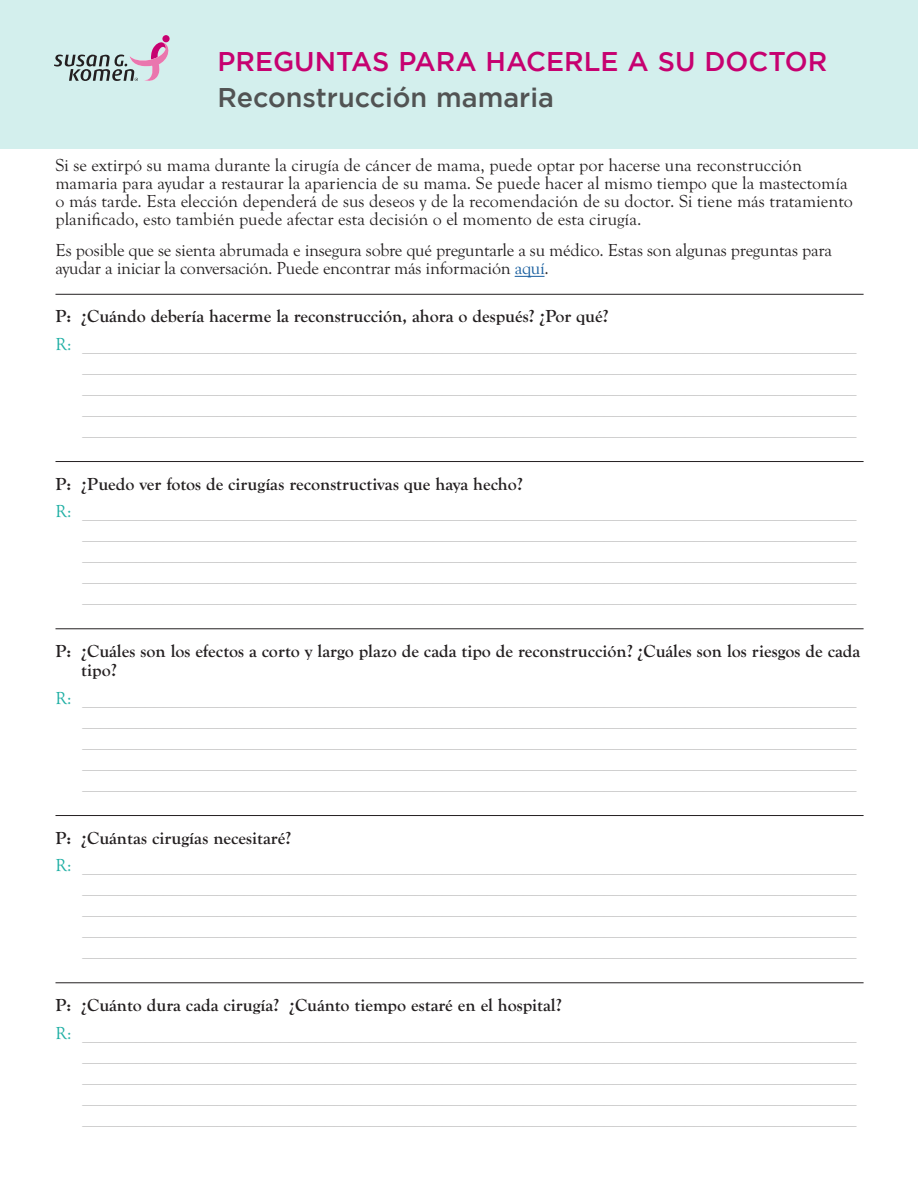
<style>
.page{position:relative;width:918px;height:1188px;background:#fff}
.page>*{position:absolute;margin:0;border:0;box-sizing:border-box;transform-origin:0 0}
.t1{font:500 27px "Gotham";color:#c60170}
.N_title{font:500 27px "Gotham";color:#515353}
.N_question{font:18px "Times New Roman";color:#bfbebe}
.t2{font:18px/18px "Goudy Old Sty";color:#231f20}
.N_question-2{font:700 18px/19.5px "Goudy Old Sty";color:#231f20}
.s1{color:#175d9e}
.s2{font-family:"Goudy Old Sty";color:#1fafa4}
</style>
<div class="page">
<hr style="left:515px;top:276px;width:30px;height:1px;background:#175d9e">
<hr style="left:56px;top:294px;width:808px;height:1px;background:#231f20">
<hr style="left:56px;top:461px;width:808px;height:1px;background:#231f20">
<hr style="left:56px;top:628px;width:808px;height:1px;background:#231f20">
<hr style="left:56px;top:815px;width:808px;height:1px;background:#231f20">
<hr style="left:56px;top:982px;width:808px;height:1px;background:#231f20">
<div style="left:0;top:0;width:918px;height:149px;background:#d3efed"></div>
<svg style="left:54px;top:35px;width:116px;height:46px"></svg>
<p class="t1" style="left:218px;top:46px;width:611px">PREGUNTAS PARA HACERLE A SU DOCTOR</p>
<p class="N_title" style="left:218px;top:82px;width:338px">Reconstrucción mamaria</p>
<p class="t2" style="left:56px;top:156px;width:799px">Si se extirpó su mama durante la cirugía de cáncer de mama, puede optar por hacerse una reconstrucción mamaria para ayudar a restaurar la apariencia de su mama. Se puede hacer al mismo tiempo que la mastectomía o más tarde. Esta elección dependerá de sus deseos y de la recomendación de su doctor. Si tiene más tratamiento planificado, esto también puede afectar esta decisión o el momento de esta cirugía.</p>
<p class="t2" style="left:56px;top:242px;width:778px">Es posible que se sienta abrumada e insegura sobre qué preguntarle a su médico. Estas son algunas preguntas para ayudar a iniciar la conversación. Puede encontrar más información <span class="s1">aquí</span>.</p>
<p class="N_question-2" style="left:56px;top:307px;width:555px">P: ¿Cuándo debería hacerme la reconstrucción, ahora o después? ¿Por qué?</p>
<p class="N_question" style="left:56px;top:331px;width:802px"><span class="s2">R:</span> ______________________________________________________________________________________</p>
<p class="N_question" style="left:82px;top:352px;width:775px">______________________________________________________________________________________</p>
<p class="N_question" style="left:82px;top:373px;width:775px">______________________________________________________________________________________</p>
<p class="N_question" style="left:82px;top:394px;width:775px">______________________________________________________________________________________</p>
<p class="N_question" style="left:82px;top:415px;width:775px">______________________________________________________________________________________</p>
<p class="N_question-2" style="left:56px;top:474px;width:469px">P: ¿Puedo ver fotos de cirugías reconstructivas que haya hecho?</p>
<p class="N_question" style="left:56px;top:499px;width:802px"><span class="s2">R:</span> ______________________________________________________________________________________</p>
<p class="N_question" style="left:82px;top:520px;width:775px">______________________________________________________________________________________</p>
<p class="N_question" style="left:82px;top:541px;width:775px">______________________________________________________________________________________</p>
<p class="N_question" style="left:82px;top:562px;width:775px">______________________________________________________________________________________</p>
<p class="N_question" style="left:82px;top:583px;width:775px">______________________________________________________________________________________</p>
<p class="N_question-2" style="left:81px;top:641px;width:780px;text-indent:-26px">P: ¿Cuáles son los efectos a corto y largo plazo de cada tipo de reconstrucción? ¿Cuáles son los riesgos de cada tipo?</p>
<p class="N_question" style="left:55px;top:685px;width:803px"><span class="s2">R:</span> ______________________________________________________________________________________</p>
<p class="N_question" style="left:82px;top:706px;width:775px">______________________________________________________________________________________</p>
<p class="N_question" style="left:82px;top:727px;width:775px">______________________________________________________________________________________</p>
<p class="N_question" style="left:82px;top:748px;width:775px">______________________________________________________________________________________</p>
<p class="N_question" style="left:82px;top:769px;width:775px">______________________________________________________________________________________</p>
<p class="N_question-2" style="left:56px;top:828px;width:237px">P: ¿Cuántas cirugías necesitaré?</p>
<p class="N_question" style="left:56px;top:853px;width:802px"><span class="s2">R:</span> ______________________________________________________________________________________</p>
<p class="N_question" style="left:82px;top:874px;width:775px">______________________________________________________________________________________</p>
<p class="N_question" style="left:82px;top:895px;width:775px">______________________________________________________________________________________</p>
<p class="N_question" style="left:82px;top:916px;width:775px">______________________________________________________________________________________</p>
<p class="N_question" style="left:82px;top:937px;width:775px">______________________________________________________________________________________</p>
<p class="N_question-2" style="left:56px;top:995px;width:508px">P: ¿Cuánto dura cada cirugía? ¿Cuánto tiempo estaré en el hospital?</p>
<p class="N_question" style="left:56px;top:1020px;width:802px"><span class="s2">R:</span> ______________________________________________________________________________________</p>
<p class="N_question" style="left:82px;top:1041px;width:775px">______________________________________________________________________________________</p>
<p class="N_question" style="left:82px;top:1062px;width:775px">______________________________________________________________________________________</p>
<p class="N_question" style="left:82px;top:1083px;width:775px">______________________________________________________________________________________</p>
<p class="N_question" style="left:82px;top:1104px;width:775px">______________________________________________________________________________________</p>
</div>
